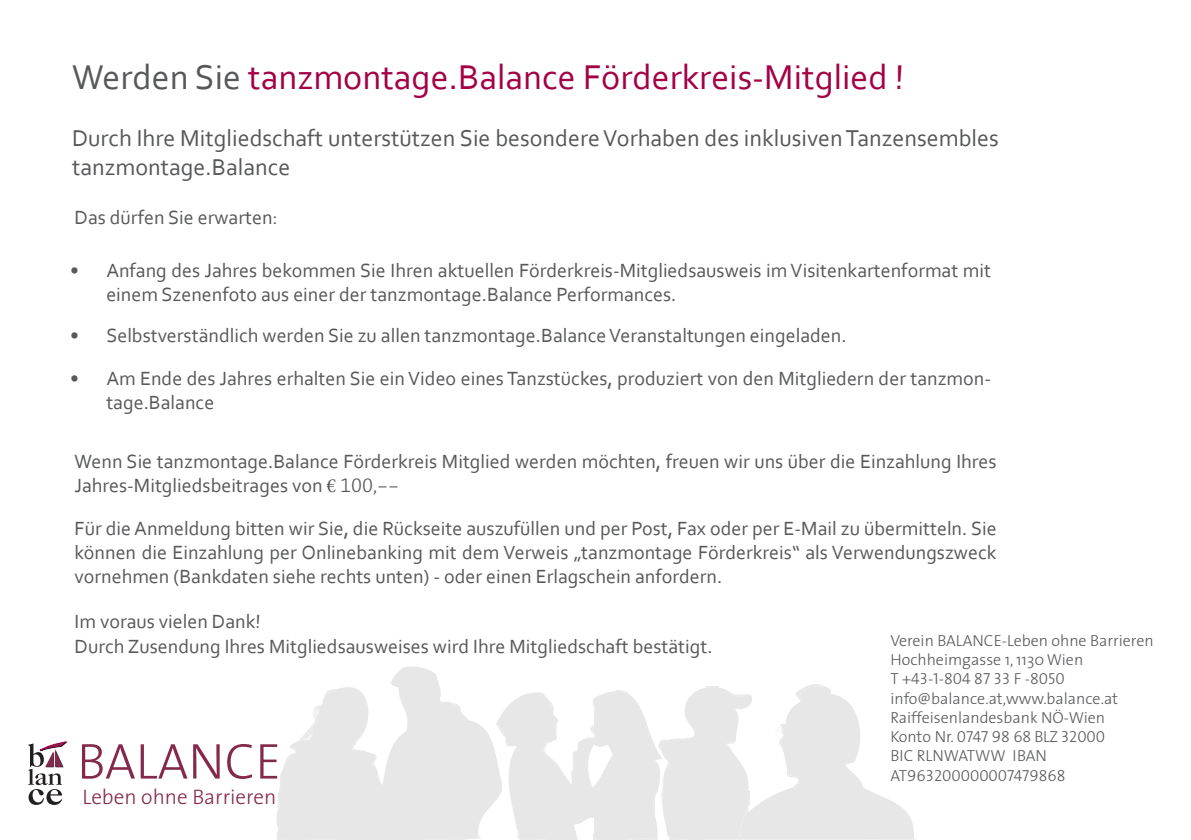
<style>
.page{position:relative;width:1191px;height:840px;background:#fff}
.page>*{position:absolute;margin:0;border:0;box-sizing:border-box;transform-origin:0 0}
.t1{font:50.8px "The Sans Light Caps";color:#84294c}
.t2{font:36px "Corbel";color:#a30146}
.t3{font:24px/28.8px "Corbel";color:#57585a}
.t4{font:300 21.2px "The Sans";color:#84294c}
.t5{font:20px/24px "Corbel";color:#57585a}
.t6{font:300 16px "The Sans";color:#57585a}
.t7{font:16px/19.2px "The Sans Light Caps";color:#57585a}
.s1{color:#57585a}
.s2{font-family:"Minion Pro"}
.s3{font-family:"The Sans Light Expert"}
.s4{font-family:"The Sans";font-weight:300}
</style>
<div class="page">
<svg style="left:277px;top:666px;width:638px;height:173px"></svg>
<svg style="left:28px;top:741px;width:39px;height:63px"></svg>
<p class="t2" style="left:72px;top:54px;width:834px"><span class="s1">Werden Sie</span> tanzmontage.Balance Förderkreis-Mitglied !</p>
<p class="t3" style="left:72px;top:123px;width:928px">Durch Ihre Mitgliedschaft unterstützen Sie besondere Vorhaben des inklusiven Tanzensembles tanzmontage.Balance</p>
<p class="t5" style="left:75px;top:205px;width:205px">Das dürfen Sie erwarten:</p>
<p class="t5" style="left:106px;top:257px;width:886px;text-indent:-36px">• Anfang des Jahres bekommen Sie Ihren aktuellen Förderkreis-Mitgliedsausweis im Visitenkartenformat mit einem Szenenfoto aus einer der tanzmontage.Balance Performances.</p>
<p class="t5" style="left:70px;top:323px;width:778px">• Selbstverständlich werden Sie zu allen tanzmontage.Balance Veranstaltungen eingeladen.</p>
<p class="t5" style="left:106px;top:365px;width:886px;text-indent:-36px">• Am Ende des Jahres erhalten Sie ein Video eines Tanzstückes, produziert von den Mitgliedern der tanzmon&shy;tage.Balance</p>
<p class="t5" style="left:75px;top:449px;width:923px">Wenn Sie tanzmontage.Balance Förderkreis Mitglied werden möchten, freuen wir uns über die Einzahlung Ihres<br>Jahres-Mitgliedsbeitrages von <span class="s2">€</span> <span class="s3">100,--</span></p>
<p class="t5" style="left:75px;top:515px;width:923px;text-align:justify">Für die Anmeldung bitten wir Sie, die Rückseite auszufüllen und per Post, Fax oder per E-Mail zu übermitteln. Sie können die Einzahlung per Onlinebanking mit dem Verweis „tanzmontage Förderkreis“ als Verwendungszweck vornehmen (Bankdaten siehe rechts unten) - oder einen Erlagschein anfordern.</p>
<p class="t5" style="left:75px;top:608px;width:188px">Im voraus vielen Dank!</p>
<p class="t5" style="left:75px;top:633px;width:639px">Durch Zusendung Ihres Mitgliedsausweises wird Ihre Mitgliedschaft bestätigt.</p>
<p class="t1" style="left:77px;top:719px;width:206px">BALANCE</p>
<p class="t4" style="left:83px;top:778px;width:195px">Leben ohne Barrieren</p>
<p class="t6" style="left:890px;top:627px;width:265px">Verein BALANCE-Leben ohne Barrieren</p>
<p class="t6" style="left:890px;top:646px;width:194px">Hochheimgasse 1, 1130 Wien</p>
<p class="t7" style="left:890px;top:668px;width:176px"><span class="s4">T</span> +43-1-804 87 33 F -8050</p>
<p class="t6" style="left:890px;top:684px;width:229px">info@balance.at,www.balance.at</p>
<p class="t6" style="left:890px;top:703px;width:216px">Raiffeisenlandesbank NÖ-Wien</p>
<p class="t7" style="left:890px;top:726px;width:216px"><span class="s4">Konto Nr.</span> 0747 98 68 BLZ 32000</p>
<p class="t7" style="left:890px;top:745px;width:177px"><span class="s4">BIC RLNWATWW IBAN<br></span>AT963200000007479868</p>
</div>
